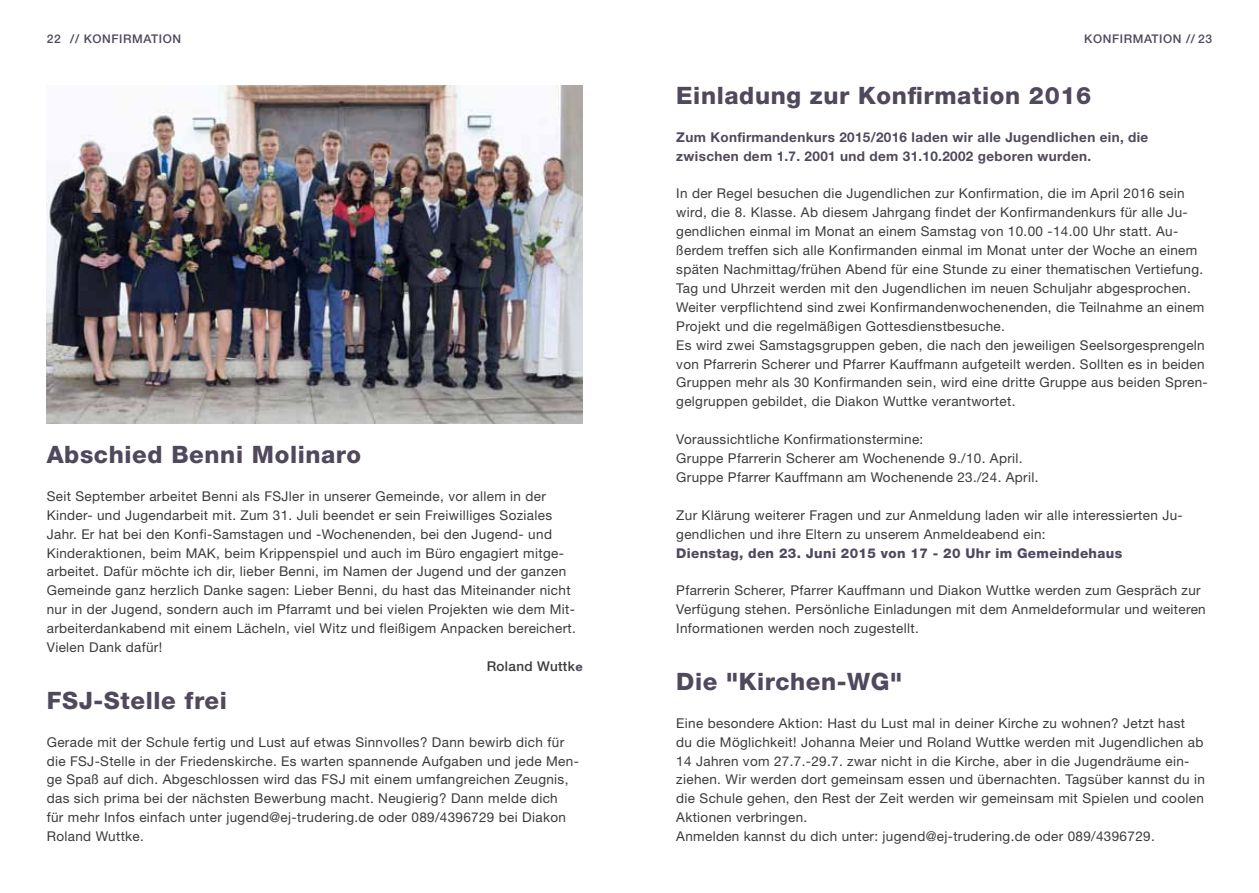
<style>
.page{position:relative;width:1259px;height:893px;background:#fff}
.page>*{position:absolute;margin:0;border:0;box-sizing:border-box;transform-origin:0 0}
.t1{font:800 24px "Helvetica Neue LT Std";letter-spacing:.025em;color:#50485c}
.t2{font:13.5px/18.9px "Helvetica Neue LT Std";letter-spacing:.025em;color:#3b3b3a}
.t3{font:700 13.5px/18.9px "Helvetica Neue LT Std";letter-spacing:.025em;color:#50485c}
.t4{font:800 13.5px "Helvetica Neue LT Std";letter-spacing:.025em;color:#50485c}
.t5{font:500 13.5px "Helvetica Neue LT Std";letter-spacing:.025em;color:#3b3b3a}
.t6{font:500 12px "Helvetica Neue LT Std";letter-spacing:.05em;color:#50485c}
.s1{font-weight:800;font-size:12px;color:#50485c}
</style>
<div class="page">
<img style="left:47px;top:85px;width:536px;height:338px">
<p class="t6" style="left:47px;top:31px;width:136px">22 // KONFIRMATION</p>
<p class="t6" style="left:1084px;top:31px;width:129px">KONFIRMATION // 23</p>
<h1 class="t1" style="left:47px;top:440px;width:316px">Abschied Benni Molinaro</h1>
<p class="t2" style="left:47px;top:486px;width:501px">Seit September arbeitet Benni als FSJler in unserer Gemeinde, vor allem in der</p>
<p class="t2" style="left:47px;top:505px;width:507px">Kinder- und Jugendarbeit mit. Zum 31. Juli beendet er sein Freiwilliges Soziales</p>
<p class="t2" style="left:47px;top:524px;width:507px">Jahr. Er hat bei den Konfi-Samstagen und -Wochenenden, bei den Jugend- und</p>
<p class="t2" style="left:47px;top:543px;width:519px">Kinderaktionen, beim MAK, beim Krippenspiel und auch im Büro engagiert mitge-</p>
<p class="t2" style="left:47px;top:562px;width:521px">arbeitet. Dafür möchte ich dir, lieber Benni, im Namen der Jugend und der ganzen</p>
<p class="t2" style="left:47px;top:581px;width:525px">Gemeinde ganz herzlich Danke sagen: Lieber Benni, du hast das Miteinander nicht</p>
<p class="t2" style="left:47px;top:600px;width:530px">nur in der Jugend, sondern auch im Pfarramt und bei vielen Projekten wie dem Mit-</p>
<p class="t2" style="left:47px;top:619px;width:530px">arbeiterdankabend mit einem Lächeln, viel Witz und fleißigem Anpacken bereichert.</p>
<p class="t2" style="left:47px;top:638px;width:117px">Vielen Dank dafür!</p>
<p class="t5" style="left:487px;top:658px;width:97px">Roland Wuttk<span class="s1">e</span></p>
<h1 class="t1" style="left:47px;top:686px;width:181px">FSJ-Stelle frei</h1>
<p class="t2" style="left:47px;top:732px;width:534px">Gerade mit der Schule fertig und Lust auf etwas Sinnvolles? Dann bewirb dich für die FSJ-Stelle in der Friedenskirche. Es warten spannende Aufgaben und jede Men&shy;ge Spaß auf dich. Abgeschlossen wird das FSJ mit einem umfangreichen Zeugnis, das sich prima bei der nächsten Bewerbung macht. Neugierig? Dann melde dich<br>für mehr Infos einfach unter jugend@ej-trudering.de oder 089/4396729 bei Diakon Roland Wuttke.</p>
<h1 class="t1" style="left:676px;top:81px;width:416px">Einladung zur Konfirmation 2016</h1>
<p class="t3" style="left:676px;top:127px;width:473px">Zum Konfirmandenkurs 2015/2016 laden wir alle Jugendlichen ein, die zwischen dem 1.7. 2001 und dem 31.10.2002 geboren wurden.</p>
<p class="t2" style="left:676px;top:184px;width:533px">In der Regel besuchen die Jugendlichen zur Konfirmation, die im April 2016 sein wird, die 8. Klasse. Ab diesem Jahrgang findet der Konfirmandenkurs für alle Ju&shy;gendlichen einmal im Monat an einem Samstag von 10.00 -14.00 Uhr statt. Au&shy;ßerdem treffen sich alle Konfirmanden einmal im Monat unter der Woche an einem späten Nachmittag/frühen Abend für eine Stunde zu einer thematischen Vertiefung.<br>Tag und Uhrzeit werden mit den Jugendlichen im neuen Schuljahr abgesprochen.<br>Weiter verpflichtend sind zwei Konfirmandenwochenenden, die Teilnahme an einem Projekt und die regelmäßigen Gottesdienstbesuche.<br>Es wird zwei Samstagsgruppen geben, die nach den jeweiligen Seelsorgesprengeln von Pfarrerin Scherer und Pfarrer Kauffmann aufgeteilt werden. Sollten es in beiden Gruppen mehr als 30 Konfirmanden sein, wird eine dritte Gruppe aus beiden Spren&shy;gelgruppen gebildet, die Diakon Wuttke verantwortet.</p>
<p class="t2" style="left:676px;top:430px;width:364px">Voraussichtliche Konfirmationstermine:<br>Gruppe Pfarrerin Scherer am Wochenende 9./10. April.<br>Gruppe Pfarrer Kauffmann am Wochenende 23./24. April.</p>
<p class="t2" style="left:676px;top:505px;width:508px">Zur Klärung weiterer Fragen und zur Anmeldung laden wir alle interessierten Ju&shy;gendlichen und ihre Eltern zu unserem Anmeldeabend ein:</p>
<p class="t4" style="left:676px;top:545px;width:447px">Dienstag, den 23. Juni 2015 von 17 - 20 Uhr im Gemeindehaus</p>
<p class="t2" style="left:676px;top:581px;width:531px">Pfarrerin Scherer, Pfarrer Kauffmann und Diakon Wuttke werden zum Gespräch zur<br>Verfügung stehen. Persönliche Einladungen mit dem Anmeldeformular und weiteren<br>Informationen werden noch zugestellt.</p>
<h1 class="t1" style="left:676px;top:667px;width:227px">Die "Kirchen-WG"</h1>
<p class="t2" style="left:676px;top:713px;width:530px">Eine besondere Aktion: Hast du Lust mal in deiner Kirche zu wohnen? Jetzt hast<br>du die Möglichkeit! Johanna Meier und Roland Wuttke werden mit Jugendlichen ab 14 Jahren vom 27.7.-29.7. zwar nicht in die Kirche, aber in die Jugendräume ein&shy;ziehen. Wir werden dort gemeinsam essen und übernachten. Tagsüber kannst du in die Schule gehen, den Rest der Zeit werden wir gemeinsam mit Spielen und coolen Aktionen verbringen.<br>Anmelden kannst du dich unter: jugend@ej-trudering.de oder 089/4396729.</p>
</div>
